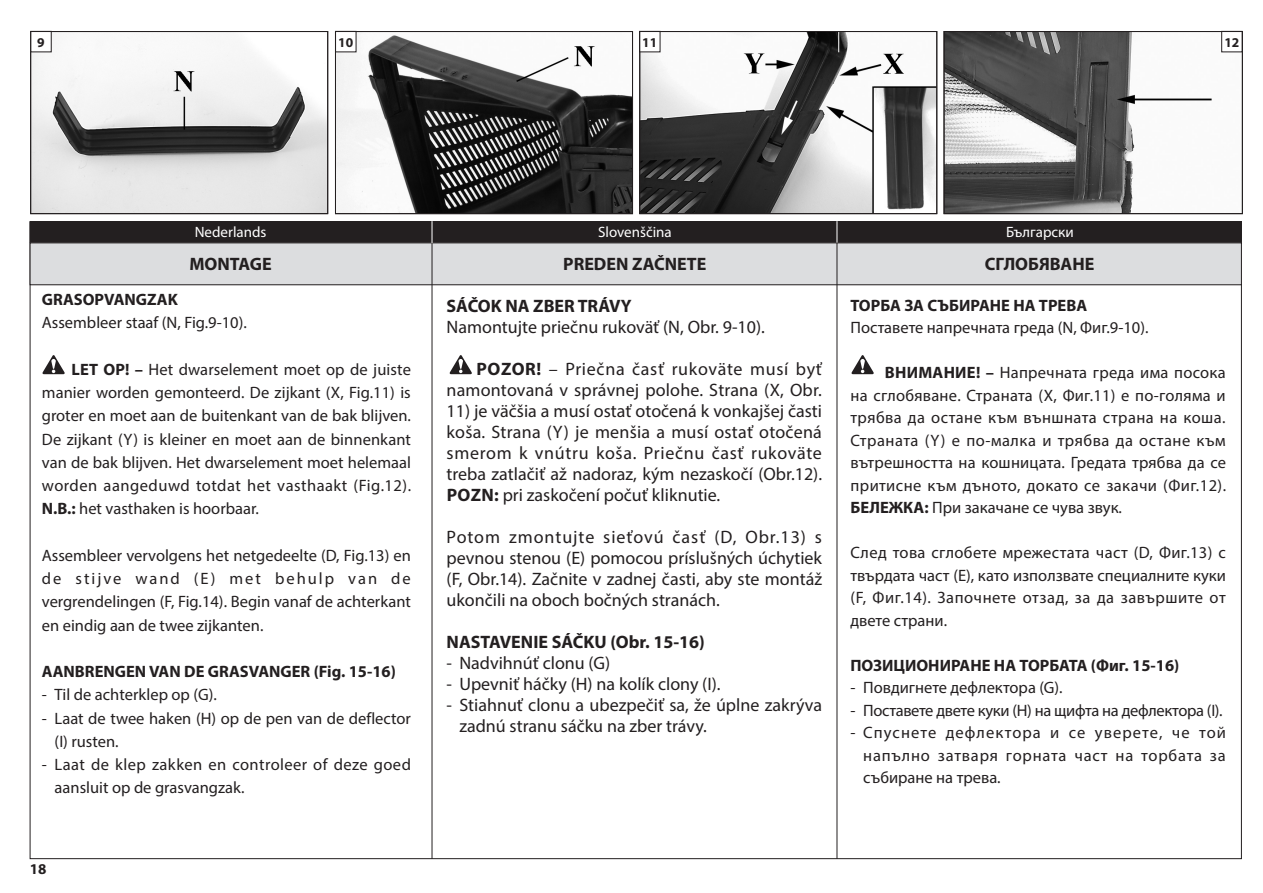
<style>
.page{position:relative;width:1263px;height:893px;background:#fff}
.page>*{position:absolute;margin:0;border:0;box-sizing:border-box;transform-origin:0 0}
.t1{font:18px/21px "Myriad Pro";color:#231f20;text-align:justify}
.t2{font:700 18px "Myriad Pro";color:#231f20}
.t3{font:16.5px/22.5px "Myriad Pro";color:#231f20;text-align:justify}
.t4{font:700 16.5px "Myriad Pro";color:#231f20}
.t5{font:16.5px/23.2px "Myriad Pro";letter-spacing:.025em;color:#231f20}
.t6{font:16.5px "Myriad Pro";letter-spacing:-.02em;color:#231f20}
.t7{font:15px "Myriad Pro";color:#fff}
.t8{font:700 15px "Myriad Pro";color:#231f20}
.t9{font:700 13.5px "Myriad Pro";color:#231f20}
.s1{font-weight:700}
</style>
<div class="page">
<div style="left:30px;top:222px;width:1211px;height:20px;background:#231f20"></div>
<div style="left:30px;top:221px;width:1212px;height:22px;border:1px solid #231f20"></div>
<div style="left:30px;top:243px;width:1211px;height:42px;background:#dcdddf"></div>
<div style="left:30px;top:243px;width:1212px;height:42px;border:1px solid #231f20"></div>
<hr style="left:432px;top:221px;width:1px;height:638px;background:#231f20">
<svg style="left:432px;top:221px;width:1px;height:22px"></svg>
<hr style="left:837px;top:221px;width:1px;height:638px;background:#231f20">
<svg style="left:837px;top:221px;width:1px;height:22px"></svg>
<img style="left:946px;top:33px;width:295px;height:179px">
<img style="left:641px;top:33px;width:294px;height:179px">
<img style="left:337px;top:33px;width:294px;height:179px">
<img style="left:32px;top:33px;width:294px;height:179px">
<svg style="left:838px;top:33px;width:1px;height:19px"></svg>
<div style="left:31px;top:31px;width:20px;height:21px;background:#fff"></div>
<div style="left:30px;top:31px;width:22px;height:21px;border:1px solid #231f20"></div>
<div style="left:336px;top:31px;width:20px;height:21px;background:#fff"></div>
<div style="left:639px;top:31px;width:21px;height:21px;background:#fff"></div>
<div style="left:1222px;top:31px;width:20px;height:21px;background:#fff"></div>
<div style="left:1221px;top:31px;width:21px;height:21px;border:1px solid #231f20"></div>
<div style="left:30px;top:31px;width:298px;height:183px;border:1px solid #231f20"></div>
<div style="left:335px;top:31px;width:298px;height:183px;border:1px solid #231f20"></div>
<div style="left:639px;top:31px;width:298px;height:183px;border:1px solid #231f20"></div>
<div style="left:944px;top:31px;width:299px;height:183px;border:1px solid #231f20"></div>
<svg style="left:43px;top:355px;width:22px;height:19px"></svg>
<svg style="left:450px;top:355px;width:22px;height:19px"></svg>
<svg style="left:851px;top:355px;width:23px;height:19px"></svg>
<p class="t9" style="left:37px;top:33px;width:9px">9</p>
<p class="t9" style="left:338px;top:33px;width:16px">10</p>
<p class="t9" style="left:642px;top:33px;width:16px">11</p>
<p class="t9" style="left:1224px;top:33px;width:16px">12</p>
<p class="t7" style="left:195px;top:223px;width:73px">Nederlands</p>
<p class="t7" style="left:598px;top:223px;width:75px">Slovenščina</p>
<p class="t7" style="left:1006px;top:223px;width:69px">Български</p>
<p class="t2" style="left:189px;top:252px;width:84px">MONTAGE</p>
<p class="t2" style="left:563px;top:252px;width:145px">PREDEN ZAČNETE</p>
<p class="t2" style="left:985px;top:252px;width:111px">СГЛОБЯВАНЕ</p>
<p class="t4" style="left:42px;top:289px;width:137px">GRASOPVANGZAK</p>
<p class="t3" style="left:42px;top:311px;width:206px">Assembleer staaf (N, Fig.9-10).</p>
<p class="t3" style="left:42px;top:357px;width:371px;line-height:23.2px;text-indent:30px"><span class="s1">LET OP! –</span> Het dwarselement moet op de juiste manier worden gemonteerd. De zijkant (X, Fig.11) is groter en moet aan de buitenkant van de bak blijven.<br>De zijkant (Y) is kleiner en moet aan de binnenkant van de bak blijven. Het dwarselement moet helemaal worden aangeduwd totdat het vasthaakt (Fig.12).<br><span class="s1">N.B.:</span> het vasthaken is hoorbaar.</p>
<p class="t3" style="left:42px;top:543px;width:371px;line-height:23.2px">Assembleer vervolgens het netgedeelte (D, Fig.13) en de stijve wand (E) met behulp van de vergrendelingen (F, Fig.14). Begin vanaf de achterkant en eindig aan de twee zijkanten.</p>
<p class="t4" style="left:42px;top:661px;width:356px">AANBRENGEN VAN DE GRASVANGER (Fig. 15-16)</p>
<p class="t3" style="left:42px;top:683px;width:176px">- Til de achterklep op (G).</p>
<p class="t3" style="left:55px;top:706px;width:358px;line-height:23.2px;text-indent:-13px">- Laat de twee haken (H) op de pen van de deflector (I) rusten.</p>
<p class="t5" style="left:55px;top:753px;width:358px;text-indent:-13px">- Laat de klep zakken en controleer of deze goed aansluit op de grasvangzak.</p>
<p class="t8" style="left:30px;top:860px;width:18px">18</p>
<p class="t2" style="left:447px;top:294px;width:186px">SÁČOK NA ZBER TRÁVY</p>
<p class="t1" style="left:447px;top:316px;width:320px">Namontujte priečnu rukoväť (N, Obr. 9-10).</p>
<p class="t1" style="left:447px;top:358px;width:377px;text-align:right"><span class="s1">POZOR!</span> – Priečna časť rukoväte musí byť namontovaná v správnej polohe. Strana (X, Obr.</p>
<p class="t1" style="left:447px;top:400px;width:377px">11) je väčšia a musí ostať otočená k vonkajšej časti koša. Strana (Y) je menšia a musí ostať otočená smerom k vnútru koša. Priečnu časť rukoväte treba zatlačiť až nadoraz, kým nezaskočí (Obr.12).<br><span class="s1">POZN:</span> pri zaskočení počuť kliknutie.</p>
<p class="t1" style="left:447px;top:526px;width:377px">Potom zmontujte sieťovú časť (D, Obr.13) s pevnou stenou (E) pomocou príslušných úchytiek (F, Obr.14). Začnite v zadnej časti, aby ste montáž ukončili na oboch bočných stranách.</p>
<p class="t2" style="left:447px;top:630px;width:260px">NASTAVENIE SÁČKU (Obr. 15-16)</p>
<p class="t1" style="left:447px;top:652px;width:165px">- Nadvihnúť clonu (G)</p>
<p class="t1" style="left:447px;top:673px;width:275px">- Upevniť háčky (H) na kolík clony (I).</p>
<p class="t1" style="left:459px;top:694px;width:364px;text-indent:-13px">- Stiahnuť clonu a ubezpečiť sa, že úplne zakrýva zadnú stranu sáčku na zber trávy.</p>
<p class="t4" style="left:850px;top:295px;width:238px">ТОРБА ЗА СЪБИРАНЕ НА ТРЕВА</p>
<p class="t3" style="left:850px;top:316px;width:299px">Поставете напречната греда (N, Фиг.9-10).</p>
<p class="t3" style="left:850px;top:361px;width:377px;text-indent:35px"><span class="s1">ВНИМАНИЕ! –</span> Напречната греда има посока на сглобяване. Страната (X, Фиг.11) е по-голяма и трябва да остане към външната страна на коша.<br>Страната (Y) е по-малка и трябва да остане към вътрешността на кошницата. Гредата трябва да се притисне към дъното, докато се закачи (Фиг.12).<br><span class="s1">БЕЛЕЖКА:</span> При закачане се чува звук.</p>
<p class="t3" style="left:850px;top:541px;width:377px">След това сглобете мрежестата част (D, Фиг.13) с твърдата част (E), като използвате специалните куки (F, Фиг.14). Започнете отзад, за да завършите от двете страни.</p>
<p class="t4" style="left:850px;top:655px;width:330px">ПОЗИЦИОНИРАНЕ НА ТОРБАТА (Фиг. 15-16)</p>
<p class="t3" style="left:850px;top:676px;width:214px">- Повдигнете дефлектора (G).</p>
<p class="t6" style="left:850px;top:700px;width:374px">- Поставете двете куки (H) на щифта на дефлектора (I).</p>
<p class="t3" style="left:863px;top:721px;width:364px;text-indent:-13px">- Спуснете дефлектора и се уверете, че той напълно затваря горната част на торбата за събиране на трева.</p>
</div>
